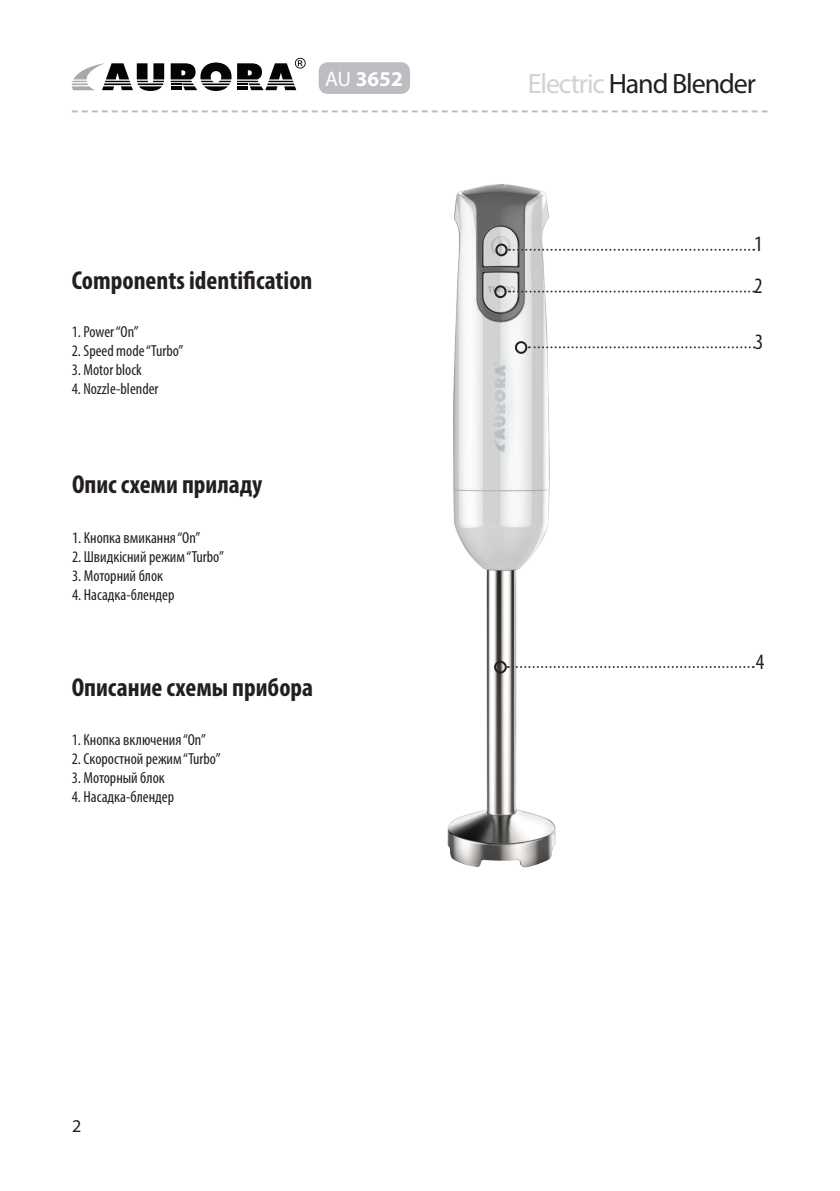
<style>
.page{position:relative;width:840px;height:1191px;background:#fff}
.page>*{position:absolute;margin:0;border:0;box-sizing:border-box;transform-origin:0 0}
.t1{font:28px "Myriad Pro";letter-spacing:-.04em;color:#231f20}
.t2{font:700 condensed 26px "Myriad Pro";color:#231f20}
.t3{font:condensed 22px "Myriad Pro";color:#231f20}
.t4{font:700 21.2px "Myriad Pro";color:#fff}
.t5{font:18px "Myriad Pro";color:#231f20}
.t6{font:condensed 16px "Myriad Pro";color:#231f20}
.s1{font-weight:400}
.s2{color:#d1d2d4}
</style>
<div class="page">
<svg style="left:170px;top:62px;width:61px;height:29px"></svg>
<svg style="left:72px;top:63px;width:92px;height:28px"></svg>
<svg style="left:237px;top:58px;width:68px;height:32px"></svg>
<div style="left:318px;top:62px;width:92px;height:32px;background:#bcbdc0;border-radius:9px"></div>
<svg style="left:72px;top:110px;width:695px;height:2px"></svg>
<img style="left:447px;top:184px;width:143px;height:684px">
<svg style="left:507px;top:666px;width:246px;height:2px"></svg>
<div style="left:494px;top:661px;width:12px;height:12px;border:2px solid #231f20;border-radius:50%"></div>
<svg style="left:508px;top:249px;width:245px;height:2px"></svg>
<div style="left:495px;top:243px;width:12px;height:13px;border:2px solid #231f20;border-radius:50%"></div>
<svg style="left:508px;top:290px;width:245px;height:2px"></svg>
<div style="left:494px;top:285px;width:12px;height:13px;border:2px solid #231f20;border-radius:50%"></div>
<svg style="left:528px;top:346px;width:226px;height:2px"></svg>
<div style="left:514px;top:341px;width:13px;height:13px;border:2px solid #231f20;border-radius:50%"></div>
<h3 class="t4" style="left:325px;top:65px;width:79px"><span class="s1">AU</span> 3652</h3>
<h2 class="t2" style="left:72px;top:264px;width:242px">Components identification</h2>
<p class="t6" style="left:72px;top:322px;width:68px">1. Power “On”</p>
<p class="t6" style="left:72px;top:341px;width:113px">2. Speed mode “Turbo”</p>
<p class="t6" style="left:72px;top:360px;width:72px">3. Motor block</p>
<p class="t6" style="left:72px;top:379px;width:88px">4. Nozzle-blender</p>
<h2 class="t2" style="left:72px;top:468px;width:191px">Опис схеми приладу</h2>
<p class="t6" style="left:72px;top:527px;width:130px">1. Кнопка вмикання “On”</p>
<p class="t6" style="left:72px;top:547px;width:153px">2. Швидкісний режим “Turbo”</p>
<p class="t6" style="left:72px;top:566px;width:92px">3. Моторний блок</p>
<p class="t6" style="left:72px;top:585px;width:104px">4. Насадка-блендер</p>
<h2 class="t2" style="left:72px;top:671px;width:243px">Описание схемы прибора</h2>
<p class="t6" style="left:72px;top:730px;width:136px">1. Кнопка включения “On”</p>
<p class="t6" style="left:72px;top:749px;width:150px">2. Скоростной режим “Turbo”</p>
<p class="t6" style="left:72px;top:768px;width:94px">3. Моторный блок</p>
<p class="t6" style="left:72px;top:787px;width:104px">4. Насадка-блендер</p>
<p class="t5" style="left:72px;top:1115px;width:11px">2</p>
<h1 class="t1" style="left:527px;top:66px;width:229px"><span class="s2">Electric</span> Hand Blender</h1>
<h3 class="t3" style="left:753px;top:231px;width:10px">1</h3>
<h3 class="t3" style="left:753px;top:272px;width:10px">2</h3>
<h3 class="t3" style="left:754px;top:328px;width:10px">3</h3>
<h3 class="t3" style="left:755px;top:648px;width:10px">4</h3>
</div>
